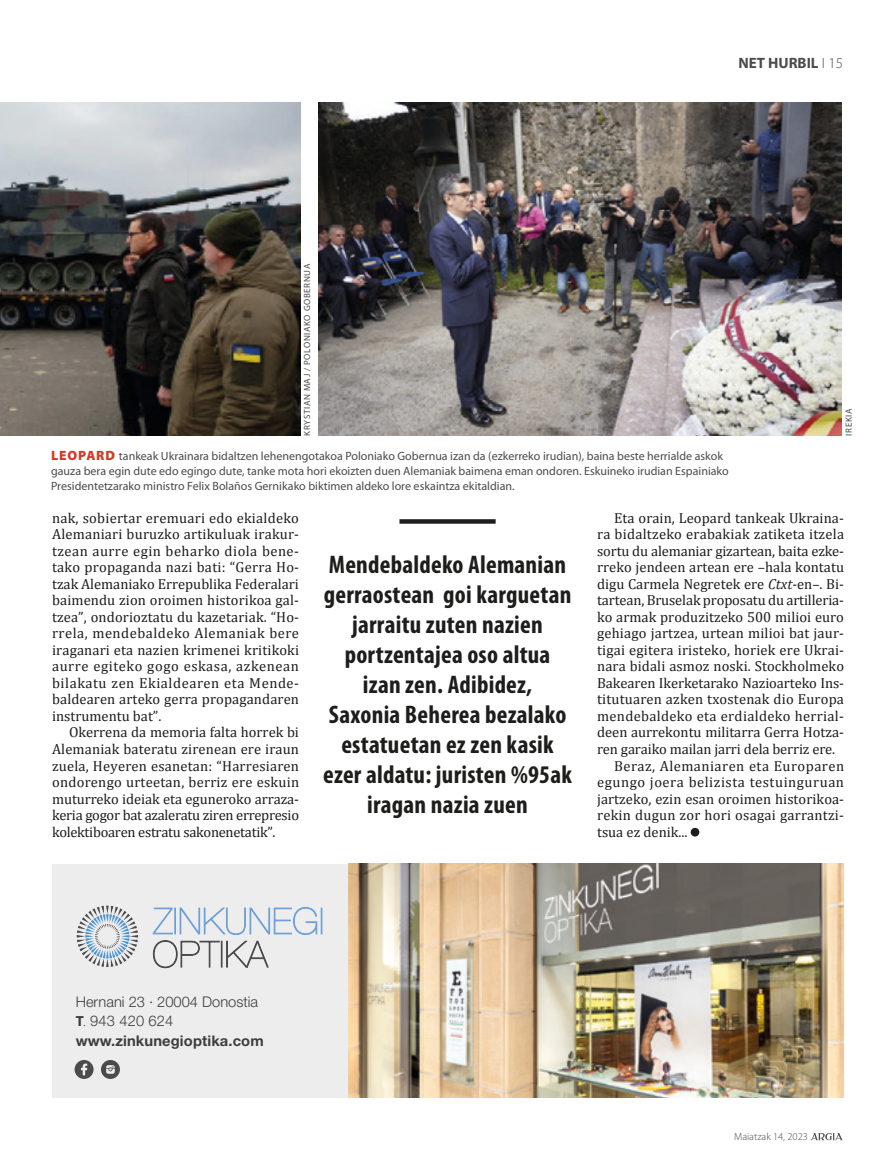
<style>
.page{position:relative;width:893px;height:1170px;background:#fff}
.page>*{position:absolute;margin:0;border:0;box-sizing:border-box;transform-origin:0 0}
.Entresaka_1{font:700 condensed 25.5px/30px "Myriad Pro";letter-spacing:.01em;color:#1d1d1b;text-align:center}
.t1{font:700 15px "Myriad Pro";color:#4b4b4a}
.t2{font:300 14.7px/19.5px "Helvetica Neue LT Std";color:#3d3d3c}
.Testua_-_JUST{font:14.55px/16.5px "Cambria";color:#1d1d1b;text-align:justify}
.t3{font:12px/15px "Myriad Pro";color:#4b4b4a}
.t4{font:300 10.5px "Myriad Pro";color:#4b4b4a}
.t5{font:9px "Myriad Pro";letter-spacing:.07em;color:#4b4b4a}
.s1{font-weight:300}
.s2{font-weight:900;font-size:13.5px;color:#d13d27}
.s3{font-style:italic}
.s4{font-family:"Myriad Pro";font-weight:700}
.s5{font-family:"Myriad Pro"}
.s6{font-weight:700}
</style>
<div class="page">
<svg style="left:811px;top:1133px;width:31px;height:7px"></svg>
<div style="left:52px;top:863px;width:791px;height:234px;background:#ededed"></div>
<img style="left:349px;top:863px;width:494px;height:234px">
<svg style="left:152px;top:907px;width:170px;height:61px"></svg>
<svg style="left:77px;top:905px;width:61px;height:61px"></svg>
<svg style="left:75px;top:1060px;width:19px;height:18px"></svg>
<svg style="left:101px;top:1060px;width:19px;height:18px"></svg>
<div style="left:691px;top:827px;width:8px;height:9px;background:#1d1d1b;border-radius:50%"></div>
<svg style="left:399px;top:519px;width:97px;height:4px"></svg>
<img style="left:0;top:102px;width:300px;height:333px">
<img style="left:318px;top:102px;width:524px;height:333px">
<p class="t1" style="left:738px;top:53px;width:106px">NET HURBIL <span class="s1">І 15</span></p>
<p class="t5" style="left:302px;top:435px;width:173px;rotate:-90deg">KRYSTIAN MAJ / POLONIAKO GOBERNUA</p>
<p class="t3" style="left:51px;top:448px;width:679px"><span class="s2">LEOPARD</span> tankeak Ukrainara bidaltzen lehenengotakoa Poloniako Gobernua izan da (ezkerreko irudian), baina beste herrialde askok gauza bera egin dute edo egingo dute, tanke mota hori ekoizten duen Alemaniak baimena eman ondoren. Eskuineko irudian Espainiako<br>Presidentetzarako ministro Felix Bolaños Gernikako biktimen aldeko lore eskaintza ekitaldian.</p>
<p class="t5" style="left:843px;top:435px;width:29px;rotate:-90deg">IREKIA</p>
<p class="Testua_-_JUST" style="left:52px;top:509px;width:249px">nak, sobiertar eremuari edo ekialdeko Alemaniari buruzko artikuluak irakur&shy;tzean aurre egin beharko diola bene&shy;tako propaganda nazi bati: “Gerra Ho&shy;tzak Alemaniako Errepublika Federalari baimendu zion oroimen historikoa gal&shy;tzea”, ondorioztatu du kazetariak. “Ho&shy;rrela, mendebaldeko Alemaniak bere iraganari eta nazien krimenei kritikoki aurre egiteko gogo eskasa, azkenean bilakatu zen Ekialdearen eta Mende&shy;baldearen arteko gerra propagandaren instrumentu bat”.</p>
<p class="Testua_-_JUST" style="left:52px;top:724px;width:249px;text-indent:17px">Okerrena da memoria falta horrek bi Alemaniak bateratu zirenean ere iraun zuela, Heyeren esanetan: “Harresiaren ondorengo urteetan, berriz ere eskuin muturreko ideiak eta eguneroko arraza&shy;keria gogor bat azaleratu ziren errepresio kolektiboaren estratu sakonenetatik”.</p>
<p class="Entresaka_1" style="left:323px;top:549px;width:250px">Mendebaldeko Alemanian gerraostean goi karguetan jarraitu zuten nazien portzentajea oso altua izan zen. Adibidez,<br>Saxonia Beherea bezalako estatuetan ez zen kasik ezer aldatu: juristen %95ak iragan nazia zuen</p>
<p class="Testua_-_JUST" style="left:597px;top:509px;width:249px;text-indent:17px">Eta orain, Leopard tankeak Ukraina&shy;ra bidaltzeko erabakiak zatiketa itzela sortu du alemaniar gizartean, baita ezke&shy;rreko jendeen artean ere –hala kontatu digu Carmela Negretek ere <span class="s3">Ctxt-</span>en–. Bi&shy;tartean, Bruselak proposatu du artilleria&shy;ko armak produzitzeko 500 milioi euro gehiago jartzea, urtean milioi bat jaur&shy;tigai egitera iristeko, horiek ere Ukrai&shy;nara bidali asmoz noski. Stockholmeko Bakearen Ikerketarako Nazioarteko Ins&shy;titutuaren azken txostenak dio Europa mendebaldeko eta erdialdeko herrial&shy;deen aurrekontu militarra Gerra Hotza&shy;ren garaiko mailan jarri dela berriz ere.</p>
<p class="Testua_-_JUST" style="left:597px;top:757px;width:249px;text-indent:17px">Beraz, Alemaniaren eta Europaren egungo joera belizista testuinguruan jartzeko, ezin esan oroimen historikoa&shy;rekin dugun zor hori osagai garrantzi&shy;tsua ez denik...</p>
<p class="t2" style="left:76px;top:991px;width:190px">Hernani 23 · 20004 Donostia<br><span class="s4">T</span><span class="s5">.</span> 943 420 624 <span class="s6">www.zinkunegioptika.com</span></p>
<p class="t4" style="left:734px;top:1130px;width:75px">Maiatzak 14, 2023</p>
</div>
